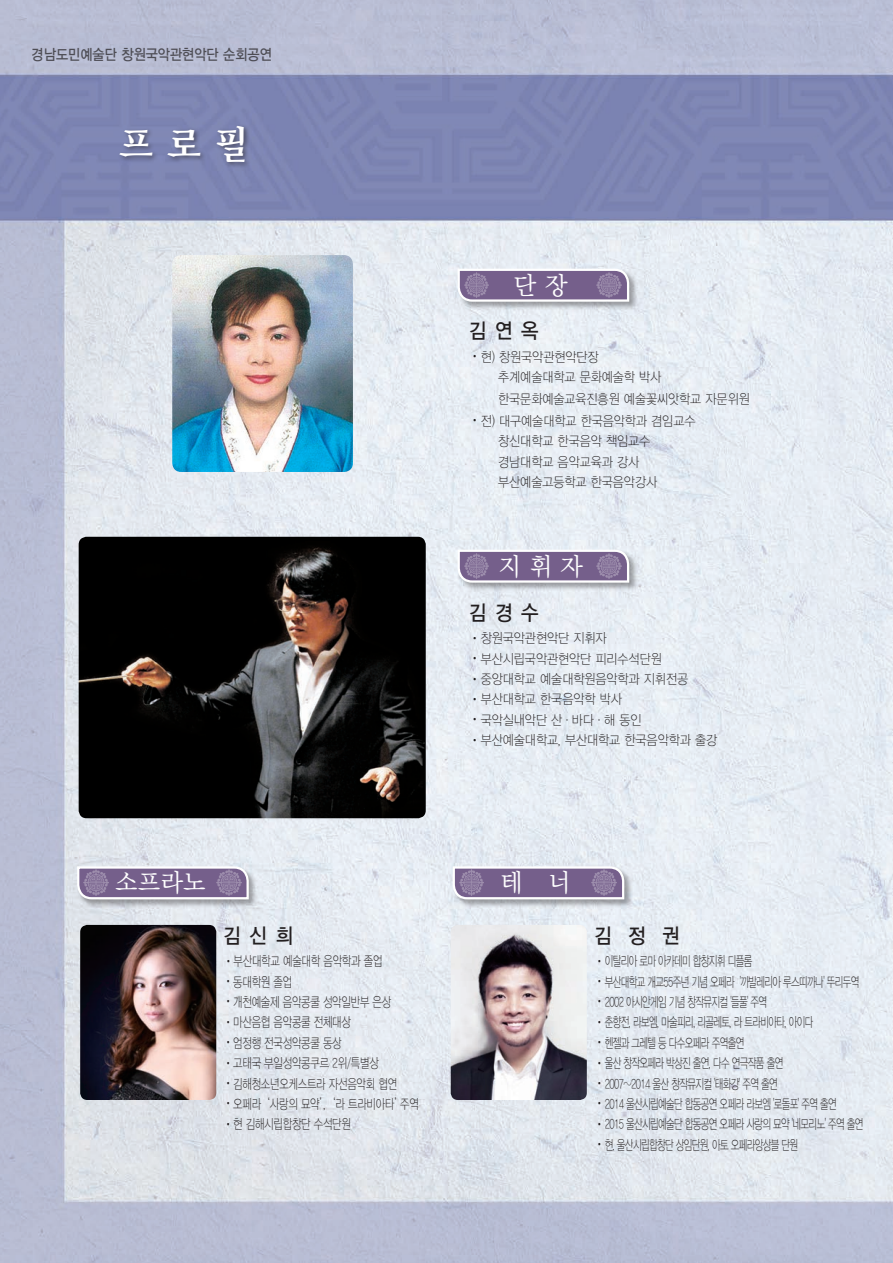
<style>
.page{position:relative;width:893px;height:1263px;background:#fff}
.page>*{position:absolute;margin:0;border:0;box-sizing:border-box;transform-origin:0 0}
.t1{font:40.5px "YDI Chung M";color:#fff;scale:.95 1}
.t2{font:25.35px "YDIY Mj O330";color:#fff;scale:.95 1}
.t3{font:21px "YDIYGO330";color:#231f20;scale:.9 1}
.t4{font:15px "YDIYGO330";color:#201d1e;scale:.88 1}
.t5{font:13.5px/20.4px "YDIYGO310";letter-spacing:-.06em;color:#231f20;scale:.79 1}
.t6{font:13.5px/20.4px "YDIYGO310";color:#231f20;scale:.89 1}
.t7{font:13.5px/20.4px "YDIYGO310";letter-spacing:-.02em;color:#231f20;scale:.79 1}
</style>
<div class="page">
<img style="left:0;top:0;width:893px;height:1263px">
<div style="left:118px;top:124px;width:133px;height:45px;background:#231f20;opacity:.6"></div>
<img style="left:79px;top:537px;width:347px;height:281px">
<img style="left:172px;top:255px;width:181px;height:217px">
<div style="left:457px;top:268px;width:181px;height:42px;background:#231f20;opacity:.39"></div>
<svg style="left:456px;top:268px;width:174px;height:35px;background:#9686a6"></svg>
<img style="left:597px;top:272px;width:24px;height:26px">
<img style="left:464px;top:272px;width:25px;height:26px">
<div style="left:457px;top:549px;width:181px;height:42px;background:#231f20;opacity:.39"></div>
<svg style="left:456px;top:548px;width:174px;height:36px;background:#988aa9"></svg>
<img style="left:597px;top:553px;width:24px;height:26px">
<img style="left:464px;top:553px;width:25px;height:26px">
<div style="left:452px;top:866px;width:181px;height:42px;background:#231f20;opacity:.39"></div>
<svg style="left:451px;top:865px;width:174px;height:35px;background:#9788a8"></svg>
<img style="left:592px;top:870px;width:25px;height:25px">
<img style="left:459px;top:870px;width:25px;height:25px">
<img style="left:451px;top:925px;width:136px;height:175px">
<div style="left:77px;top:866px;width:181px;height:42px;background:#231f20;opacity:.39"></div>
<svg style="left:76px;top:865px;width:174px;height:35px;background:#9787a7"></svg>
<img style="left:216px;top:870px;width:25px;height:25px">
<img style="left:84px;top:870px;width:24px;height:25px">
<img style="left:80px;top:925px;width:136px;height:175px">
<p class="t4" style="left:32px;top:46px;width:274px">경남도민예술단 창원국악관현악단 순회공연</p>
<h1 class="t1" style="left:117px;top:125px;width:139px">프 로 필</h1>
<h2 class="t2" style="left:115px;top:870px;width:97px">소프라노</h2>
<h3 class="t3" style="left:223px;top:924px;width:79px">김 신 희</h3>
<p class="t7" style="left:223px;top:951px;width:249px">˙부산대학교 예술대학 음악학과 졸업 ˙동대학원 졸업<br>˙개천예술제 음악콩쿨 성악일반부 은상 ˙마산음협 음악콩쿨 전체대상<br>˙엄정행 전국성악콩쿨 동상<br>˙고태국 부일성악콩쿠르 2위/특별상 ˙김해청소년오케스트라 자선음악회 협연 ˙오페라‘사랑의 묘약’,‘라 트라비아타’주역 ˙현 김해시립합창단 수석단원</p>
<h2 class="t2" style="left:514px;top:272px;width:58px">단 장</h2>
<h3 class="t3" style="left:469px;top:319px;width:79px">김 연 옥</h3>
<p class="t6" style="left:498px;top:346px;width:185px;text-indent:-29px">˙현) 창원국악관현악단장 추계예술대학교 문화예술학 박사</p>
<p class="t6" style="left:469px;top:388px;width:317px;line-height:21.9px;text-indent:29px">한국문화예술교육진흥원 예술꽃씨앗학교 자문위원 ˙전) 대구예술대학교 한국음악학과 겸임교수</p>
<p class="t6" style="left:498px;top:431px;width:180px">창신대학교 한국음악 책임교수 경남대학교 음악교육과 강사 부산예술고등학교 한국음악강사</p>
<h2 class="t2" style="left:498px;top:553px;width:91px">지 휘 자</h2>
<h3 class="t3" style="left:469px;top:601px;width:79px">김 경 수</h3>
<p class="t6" style="left:469px;top:628px;width:281px">˙창원국악관현악단 지휘자 ˙부산시립국악관현악단 피리수석단원 ˙중앙대학교 예술대학원음악학과 지휘전공 ˙부산대학교 한국음악학 박사<br>˙국악실내악단 산·바다·해 동인 ˙부산예술대학교, 부산대학교 한국음악학과 출강</p>
<h2 class="t2" style="left:501px;top:870px;width:76px">테 너</h2>
<h3 class="t3" style="left:594px;top:924px;width:96px">김 정 권</h3>
<p class="t5" style="left:594px;top:951px;width:342px">˙이탈리아 로마 아카데미 합창지휘 디플롬<br>˙부산대학교 개교55주년 기념 오페라 '까발레리아 루스띠까나' 뚜리두역 ˙2002 아시안게임 기념 창작뮤지컬 '들풀' 주역<br>˙춘향전, 라보엠, 마술피리, 리골레토, 라 트라비아타, 아이다<br>˙헨젤과 그레텔 등 다수오페라 주역출연<br>˙울산 창작오페라 박상진 출연, 다수 연극작품 출연<br>˙2007~2014 울산 창작뮤지컬 '태화강' 주역 출연<br>˙2014 울산시립예술단 합동공연 오페라 라보엠 '로돌포' 주역 출연 ˙2015 울산시립예술단 합동공연 오페라 사랑의 묘약 '네모리노' 주역 출연 ˙현. 울산시립합창단 상임단원, 아토 오페라앙상블 단원</p>
</div>
